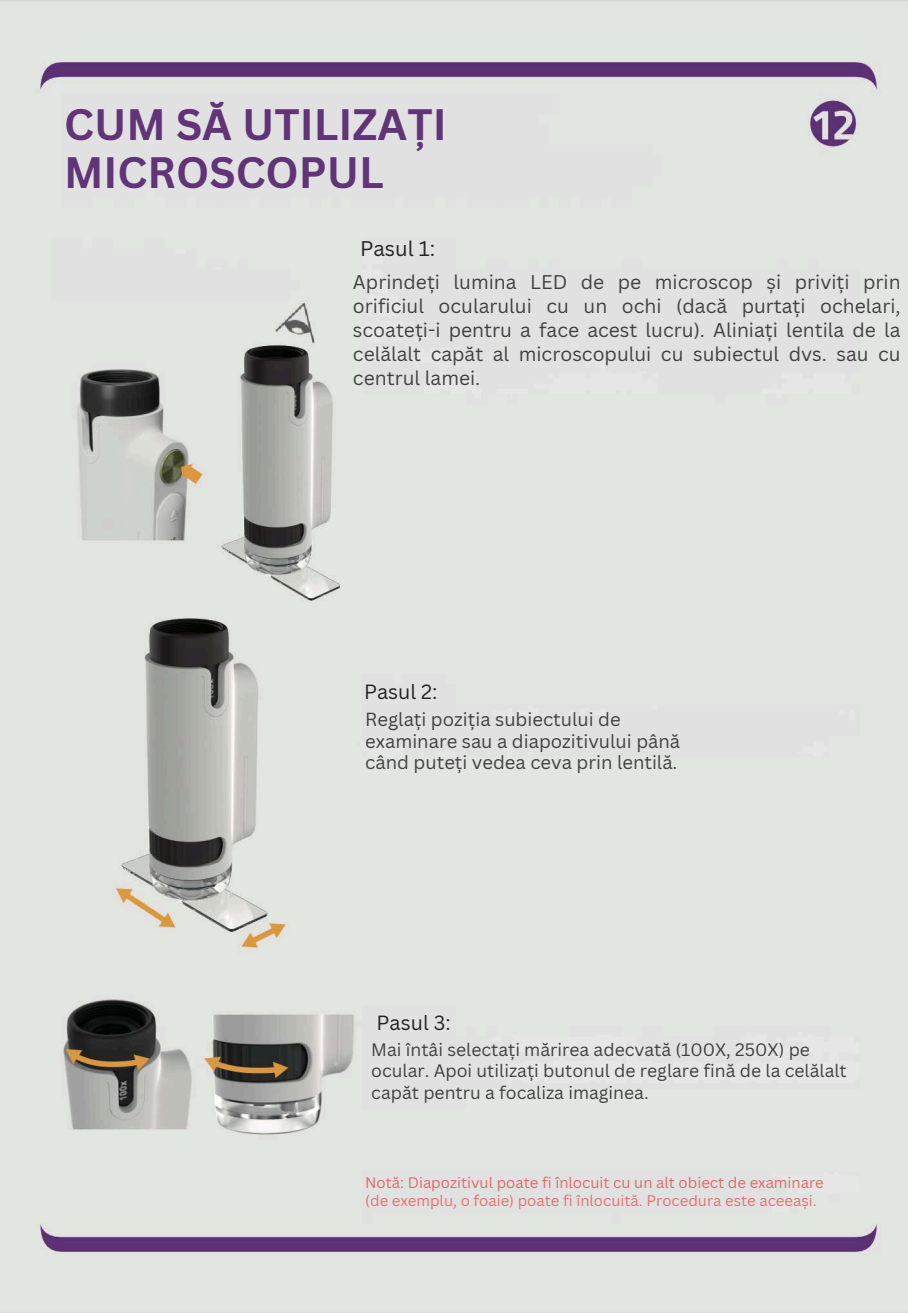
<style>
.page{position:relative;width:908px;height:1313px;background:#fff}
.page>*{position:absolute;margin:0;border:0;box-sizing:border-box;transform-origin:0 0}
.t1{font:700 42.8px/47.2px "Canva Sans";color:#603477}
.t2{font:20.6px "Canva Sans";color:#242323}
.t3{font:20px "Canva Sans";color:#242323}
.t4{font:19.3px/24px "Canva Sans";color:#424141;text-align:justify}
.t5{font:18.5px/21.8px "Canva Sans";color:#424141}
.t6{font:17.5px/21.8px "Canva Sans";color:#424141}
.t7{font:14.9px "Canva Sans";color:#df6a65}
.t8{font:14.9px "Canva Sans";color:#e0746f}
</style>
<div class="page">
<img style="left:0;top:0;width:908px;height:1312px">
<h1 class="t1" style="left:64px;top:100px;width:384px">CUM SĂ UTILIZAȚI<br>MICROSCOPUL</h1>
<p class="t2" style="left:360px;top:234px;width:77px">Pasul 1:</p>
<p class="t4" style="left:353px;top:270px;width:549px">Aprindeți lumina LED de pe microscop și priviți prin orificiul ocularului cu un ochi (dacă purtați ochelari, scoateți-i pentru a face acest lucru). Aliniați lentila de la celălalt capăt al microscopului cu subiectul dvs. sau cu centrul lamei.</p>
<p class="t3" style="left:364px;top:678px;width:75px">Pasul 2:</p>
<p class="t5" style="left:365px;top:708px;width:316px">Reglați poziția subiectului de examinare sau a diapozitivului până când puteți vedea ceva prin lentilă.</p>
<p class="t3" style="left:376px;top:1008px;width:75px">Pasul 3:</p>
<p class="t6" style="left:371px;top:1037px;width:477px">Mai întâi selectați mărirea adecvată (100X, 250X) pe ocular. Apoi utilizați butonul de reglare fină de la celălalt capăt pentru a focaliza imaginea.</p>
<p class="t7" style="left:365px;top:1172px;width:460px">Notă: Diapozitivul poate fi înlocuit cu un alt obiect de examinare</p>
<p class="t8" style="left:365px;top:1190px;width:453px">(de exemplu, o foaie) poate fi înlocuită. Procedura este aceeași.</p>
</div>
